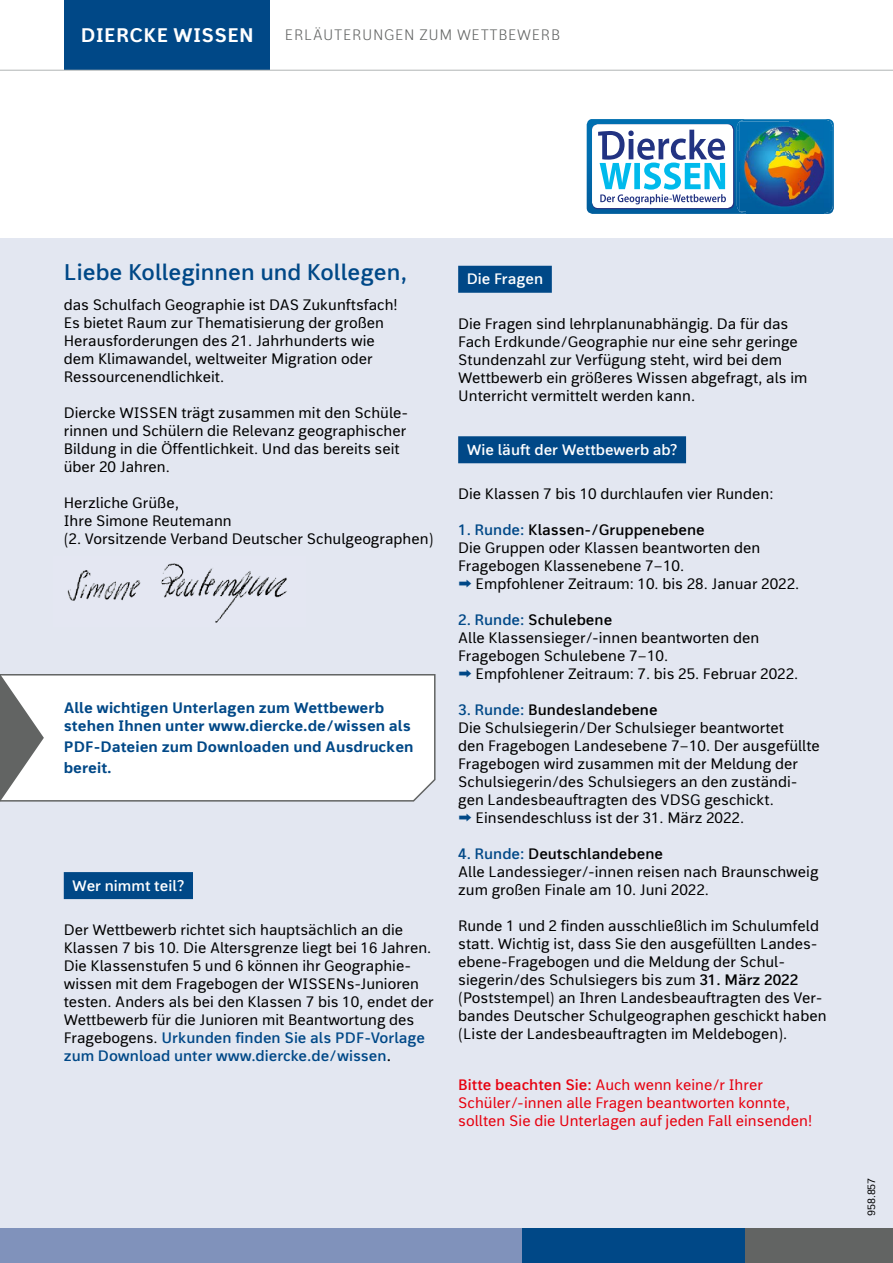
<style>
.page{position:relative;width:893px;height:1263px;background:#fff}
.page>*{position:absolute;margin:0;border:0;box-sizing:border-box;transform-origin:0 0}
.t1{font:600 22.5px "bs Thomas Sans 1";color:#004887}
.t2{font:700 19.5px "bs Thomas Sans 1";letter-spacing:.01em;color:#fff}
.t3{font:15px/18px "bs Thomas Sans 1";color:#000}
.t4{font:15px/18px "bs Thomas Sans 1";color:#e7000e}
.t5{font:700 15px/18px "bs Thomas Sans 1";color:#004887}
.t6{font:600 15px "bs Thomas Sans 1";color:#fff}
.t7{font:300 15px "bs Thomas Sans 1";letter-spacing:.04em;color:#626463}
.t8{font:10.5px "bs Thomas Sans 1";color:#000}
.s1{font-weight:600;color:#004887}
.s2{font-weight:600}
.s3{color:#004887}
</style>
<div class="page">
<div style="left:64px;top:0;width:205px;height:70px;background:#004887"></div>
<hr style="left:0;top:70px;width:893px;height:1px;background:#b1b4b4">
<div style="left:744px;top:1228px;width:149px;height:35px;background:#626463"></div>
<div style="left:521px;top:1228px;width:223px;height:35px;background:#004887"></div>
<div style="left:0;top:1228px;width:521px;height:35px;background:#8092bb"></div>
<div style="left:0;top:238px;width:893px;height:990px;background:#e3e7f1"></div>
<div style="left:0;top:674px;width:436px;height:128px;background:#fff"></div>
<div style="left:64px;top:872px;width:129px;height:27px;background:#004887"></div>
<div style="left:458px;top:266px;width:94px;height:27px;background:#004887"></div>
<div style="left:458px;top:436px;width:228px;height:27px;background:#004887"></div>
<svg style="left:0;top:674px;width:44px;height:127px;background:#adaead"></svg>
<img style="left:67px;top:563px;width:220px;height:60px">
<svg style="left:587px;top:119px;width:247px;height:95px"></svg>
<img style="left:744px;top:130px;width:79px;height:82px">
<img style="left:737px;top:120px;width:96px;height:10px">
<img style="left:737px;top:130px;width:7px;height:83px">
<img style="left:823px;top:130px;width:10px;height:83px">
<img style="left:746px;top:212px;width:77px;height:1px">
<h2 class="t2" style="left:81px;top:23px;width:175px">Diercke Wissen</h2>
<p class="t7" style="left:285px;top:26px;width:234px">ERLÄUTERUNGEN ZUM WETTBEWE</p>
<p class="t7" style="left:541px;top:26px;width:21px">RB</p>
<h1 class="t1" style="left:64px;top:258px;width:345px">Liebe Kolleginnen und Kollegen,</h1>
<p class="t3" style="left:64px;top:297px;width:335px">das Schulfach Geographie ist DAS Zukunftsfach!<br>Es bietet Raum zur Thematisierung der großen Herausforderungen des 21. Jahrhunderts wie dem Klimawandel, weltweiter Migration oder Ressourcenendlichkeit.</p>
<p class="t3" style="left:64px;top:405px;width:346px">Diercke WISSEN trägt zusammen mit den Schüle&shy;rinnen und Schülern die Relevanz geographischer Bildung in die Öffentlichkeit. Und das bereits seit über 20 Jahren.</p>
<p class="t3" style="left:64px;top:495px;width:371px">Herzliche Grüße,<br>Ihre Simone Reutemann<br>(2. Vorsitzende Verband Deutscher Schulgeographen)</p>
<p class="t5" style="left:64px;top:700px;width:349px">Alle wichtigen Unterlagen zum Wettbewerb stehen Ihnen unter www.diercke.de/wissen als</p>
<p class="t5" style="left:64px;top:737px;width:351px;line-height:21px">PDF-Dateien zum Downloaden und Ausdrucken bereit.</p>
<p class="t6" style="left:72px;top:876px;width:114px">Wer nimmt teil?</p>
<p class="t3" style="left:64px;top:922px;width:371px">Der Wettbewerb richtet sich hauptsächlich an die Klassen 7 bis 10. Die Altersgrenze liegt bei 16 Jahren.<br>Die Klassenstufen 5 und 6 können ihr Geographie&shy;wissen mit dem Fragebogen der WISSENs-Junioren testen. Anders als bei den Klassen 7 bis 10, endet der Wettbewerb für die Junioren mit Beantwortung des Fragebogens. <span class="s1">Urkunden finden Sie als PDF-Vorlage zum Download unter www.diercke.de/wissen</span><span class="s2">.</span></p>
<p class="t6" style="left:467px;top:270px;width:78px">Die Fragen</p>
<p class="t3" style="left:458px;top:316px;width:351px">Die Fragen sind lehrplanunabhängig. Da für das Fach Erdkunde/Geographie nur eine sehr geringe Stundenzahl zur Verfügung steht, wird bei dem Wettbewerb ein größeres Wissen abgefragt, als im Unterricht vermittelt werden kann.</p>
<p class="t6" style="left:467px;top:440px;width:212px">Wie läuft der Wettbewerb ab?</p>
<p class="t3" style="left:458px;top:486px;width:317px">Die Klassen 7 bis 10 durchlaufen vier Runden:</p>
<p class="t3" style="left:458px;top:522px;width:343px"><span class="s1">1. Runde:</span> <span class="s2">Klassen-/Gruppenebene<br></span>Die Gruppen oder Klassen beantworten den Fragebogen Klassenebene 7–10.<br><span class="s3">⮕</span> Empfohlener Zeitraum: 10. bis 28. Januar 2022.</p>
<p class="t3" style="left:458px;top:612px;width:342px"><span class="s1">2. Runde:</span> <span class="s2">Schulebene<br></span>Alle Klassensieger/-innen beantworten den Fragebogen Schulebene 7–10.<br><span class="s3">⮕</span> Empfohlener Zeitraum: 7. bis 25. Februar 2022.</p>
<p class="t3" style="left:458px;top:702px;width:363px"><span class="s1">3. Runde:</span> <span class="s2">Bundeslandebene<br></span>Die Schulsiegerin/Der Schulsieger beantwortet<br>den Fragebogen Landesebene 7–10. Der ausgefüllte Fragebogen wird zusammen mit der Meldung der Schulsiegerin/des Schulsiegers an den zuständi&shy;gen Landesbeauftragten des VDSG geschickt.<br><span class="s3">⮕</span> Einsendeschluss ist der 31. März 2022.</p>
<p class="t3" style="left:458px;top:846px;width:362px"><span class="s1">4. Runde:</span> <span class="s2">Deutschlandebene<br></span>Alle Landessieger/-innen reisen nach Braunschweig zum großen Finale am 10. Juni 2022.</p>
<p class="t3" style="left:458px;top:918px;width:370px">Runde 1 und 2 finden ausschließlich im Schulumfeld statt. Wichtig ist, dass Sie den ausgefüllten Landes&shy;ebene-Fragebogen und die Meldung der Schul&shy;siegerin/des Schulsiegers bis zum <span class="s2">31. März 2022 </span>(Poststempel) an Ihren Landesbeauftragten des Ver&shy;bandes Deutscher Schulgeographen geschickt haben (Liste der Landesbeauftragten im Meldebogen).</p>
<p class="t4" style="left:458px;top:1077px;width:356px"><span class="s2">Bitte beachten Sie:</span> Auch wenn keine/r Ihrer<br>Schüler/-innen alle Fragen beantworten konnte, sollten Sie die Unterlagen auf jeden Fall einsenden!</p>
<p class="t8" style="left:865px;top:1216px;width:40px;rotate:-90deg">958.857</p>
</div>
